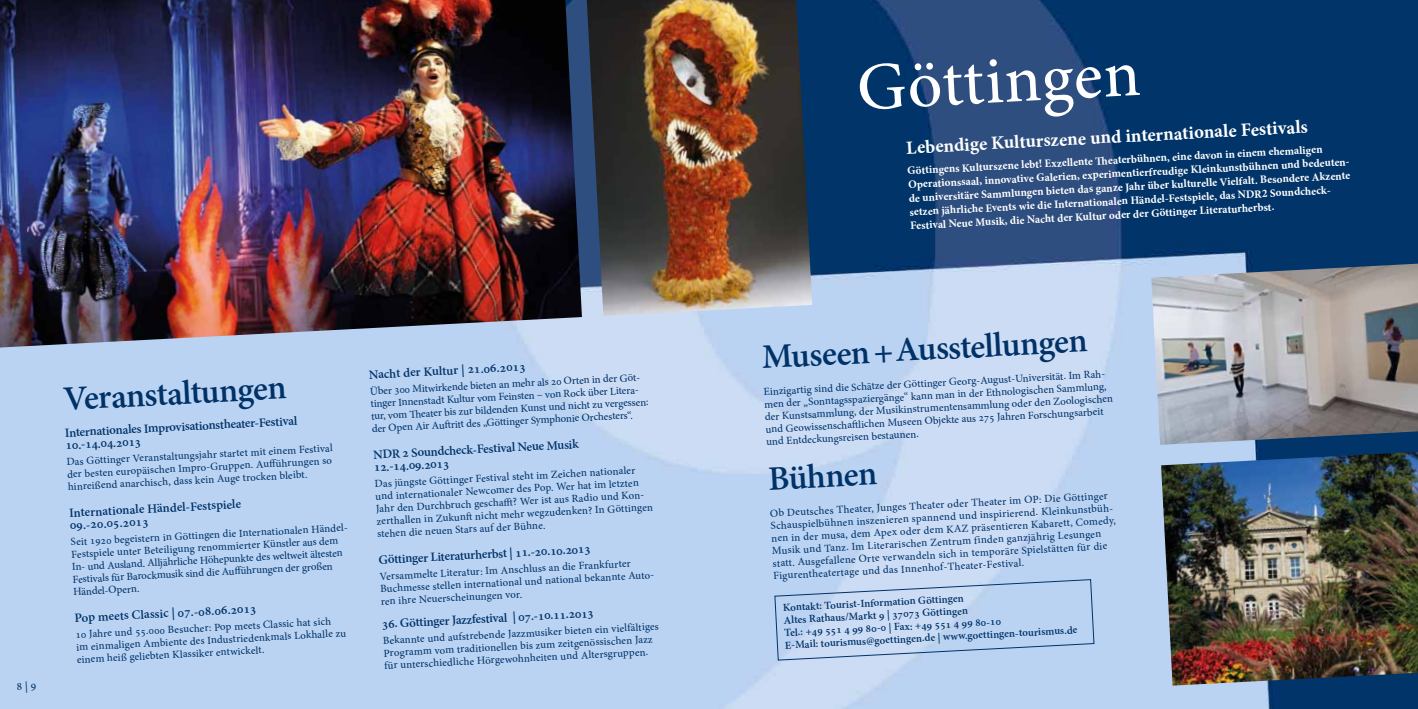
<style>
.page{position:relative;width:1418px;height:709px;background:#fff}
.page>*{position:absolute;margin:0;border:0;box-sizing:border-box;transform-origin:0 0}
.t1{font:66.25px "Adobe Hebrew";color:#fff}
.t2{font:700 33.75px "Adobe Hebrew";color:#003268}
.t3{font:700 18.75px "Minion Pro";color:#fff}
.t4{font:700 12.5px/12.5px "Adobe Hebrew";color:#003268}
.t5{font:700 11.25px/13.8px "Minion Pro";color:#fff}
.t6{font:10.62px/12.5px "Adobe Hebrew";color:#003268}
.t7{font:700 10.62px/12.5px "Adobe Hebrew";color:#003268}
</style>
<div class="page">
<img style="left:0;top:0;width:1417px;height:709px">
<img style="left:1151px;top:264px;width:266px;height:181px">
<img style="left:1161px;top:452px;width:256px;height:233px">
<img style="left:0;top:0;width:582px;height:347px">
<img style="left:587px;top:0;width:225px;height:316px">
<svg style="left:774px;top:579px;width:320px;height:81px;background:#bcd2ef"></svg>
<svg style="left:17px;top:681px;width:19px;height:11px"></svg>
<h2 class="t2" style="left:62px;top:379px;width:225px;rotate:-3deg">Veranstaltungen</h2>
<p class="t4" style="left:65px;top:426px;width:234px;rotate:-3deg">Internationales Improvisationstheater-Festival<br>10.-14.04.2013</p>
<p class="t6" style="left:66px;top:455px;width:268px;rotate:-3deg">Das Göttinger Veranstaltungsjahr startet mit einem Festival der besten europäischen Impro-Gruppen. Auff ührungen so hinreißend anarchisch, dass kein Auge trocken bleibt.</p>
<p class="t4" style="left:69px;top:506px;width:173px;rotate:-3deg">Internationale Händel-Festspiele<br>09.-20.05.2013</p>
<p class="t6" style="left:70px;top:536px;width:280px;rotate:-3deg">Seit 1920 begeistern in Göttingen die Internationalen Händel-Festspiele unter Beteiligung renommierter Künstler aus dem In- und Ausland. Alljährliche Höhepunkte des weltweit ältesten Festivals für Barockmusik sind die Auff ührungen der großen Händel-Opern.</p>
<p class="t4" style="left:74px;top:612px;width:184px;rotate:-3deg">Pop meets Classic | 07.-08.06.2013</p>
<p class="t6" style="left:75px;top:628px;width:272px;rotate:-3deg">10 Jahre und 55.000 Besucher: Pop meets Classic hat sich im einmaligen Ambiente des Industriedenkmals Lokhalle zu einem heiß geliebten Klassiker entwickelt.</p>
<p class="t4" style="left:369px;top:368px;width:158px;rotate:-3deg">Nacht der Kultur | 21.06.2013</p>
<p class="t6" style="left:369px;top:385px;width:279px;rotate:-3deg">Über 300 Mitwirkende bieten an mehr als 20 Orten in der Göt&shy;tinger Innenstadt Kultur vom Feinsten – von Rock über Litera&shy;tur, vom Th eater bis zur bildenden Kunst und nicht zu vergessen: der Open Air Auft ritt des „Göttinger Symphonie Orchesters“.</p>
<p class="t4" style="left:373px;top:448px;width:207px;rotate:-3deg">NDR 2 Soundcheck-Festival Neue Musik<br>12.-14.09.2013</p>
<p class="t6" style="left:374px;top:477px;width:278px;rotate:-3deg">Das jüngste Göttinger Festival steht im Zeichen nationaler und internationaler Newcomer des Pop. Wer hat im letzten Jahr den Durchbruch geschafft ? Wer ist aus Radio und Kon&shy;zerthallen in Zukunft nicht mehr wegzudenken? In Göttingen stehen die neuen Stars auf der Bühne.</p>
<p class="t4" style="left:378px;top:553px;width:214px;rotate:-3deg">Göttinger Literaturherbst | 11.-20.10.2013</p>
<p class="t6" style="left:379px;top:570px;width:277px;rotate:-3deg">Versammelte Literatur: Im Anschluss an die Frankfurter<br>Buchmesse stellen international und national bekannte Auto&shy;ren ihre Neuerscheinungen vor.</p>
<p class="t4" style="left:382px;top:618px;width:214px;rotate:-3deg">36. Göttinger Jazzfestival | 07.-10.11.2013</p>
<p class="t6" style="left:382px;top:634px;width:278px;rotate:-3deg">Bekannte und aufstrebende Jazzmusiker bieten ein vielfältiges<br>Programm vom traditionellen bis zum zeitgenössischen Jazz für unterschiedliche Hörgewohnheiten und Altersgruppen.</p>
<h1 class="t1" style="left:854px;top:48px;width:285px;rotate:-3deg">Göttingen</h1>
<h3 class="t3" style="left:905px;top:134px;width:403px;rotate:-3deg">Lebendige Kulturszene und internationale Festivals</h3>
<p class="t5" style="left:907px;top:164px;width:445px;rotate:-3deg">Göttingens Kulturszene lebt! Exzellente Th eaterbühnen, eine davon in einem ehemaligen Operationssaal, innovative Galerien, experimentierfreudige Kleinkunstbühnen und bedeuten&shy;de universitäre Sammlungen bieten das ganze Jahr über kulturelle Vielfalt. Besondere Akzente setzen jährliche Events wie die Internationalen Händel-Festspiele, das NDR2 Soundcheck-Festival Neue Musik, die Nacht der Kultur oder der Göttinger Literaturherbst.</p>
<h2 class="t2" style="left:760px;top:337px;width:327px;rotate:-3deg">Museen + Ausstellungen</h2>
<p class="t6" style="left:763px;top:385px;width:350px;rotate:-3deg">Einzigartig sind die Schätze der Göttinger Georg-August-Universität. Im Rah&shy;men der „Sonntagsspaziergänge“ kann man in der Ethnologischen Sammlung, der Kunstsammlung, der Musikinstrumentensammlung oder den Zoologischen und Geowissenschaft lichen Museen Objekte aus 275 Jahren Forschungsarbeit und Entdeckungsreisen bestaunen.</p>
<h2 class="t2" style="left:767px;top:459px;width:111px;rotate:-3deg">Bühnen</h2>
<p class="t6" style="left:769px;top:507px;width:346px;rotate:-3deg">Ob Deutsches Theater, Junges Theater oder Theater im OP: Die Göttinger Schauspielbühnen inszenieren spannend und inspirierend. Kleinkunstbüh&shy;nen in der musa, dem Apex oder dem KAZ präsentieren Kabarett, Comedy, Musik und Tanz. Im Literarischen Zentrum finden ganzjährig Lesungen statt. Ausgefallene Orte verwandeln sich in temporäre Spielstätten für die Figurentheatertage und das Innenhof-Theater-Festival.</p>
<p class="t7" style="left:782px;top:601px;width:294px;rotate:-3deg">Kontakt: Tourist-Information Göttingen<br>Altes Rathaus/Markt 9 | 37073 Göttingen<br>Tel.: +49 551 4 99 80-0 | Fax: +49 551 4 99 80-10<br>E-Mail: tourismus@goettingen.de | www.goettingen-tourismus.de</p>
</div>
